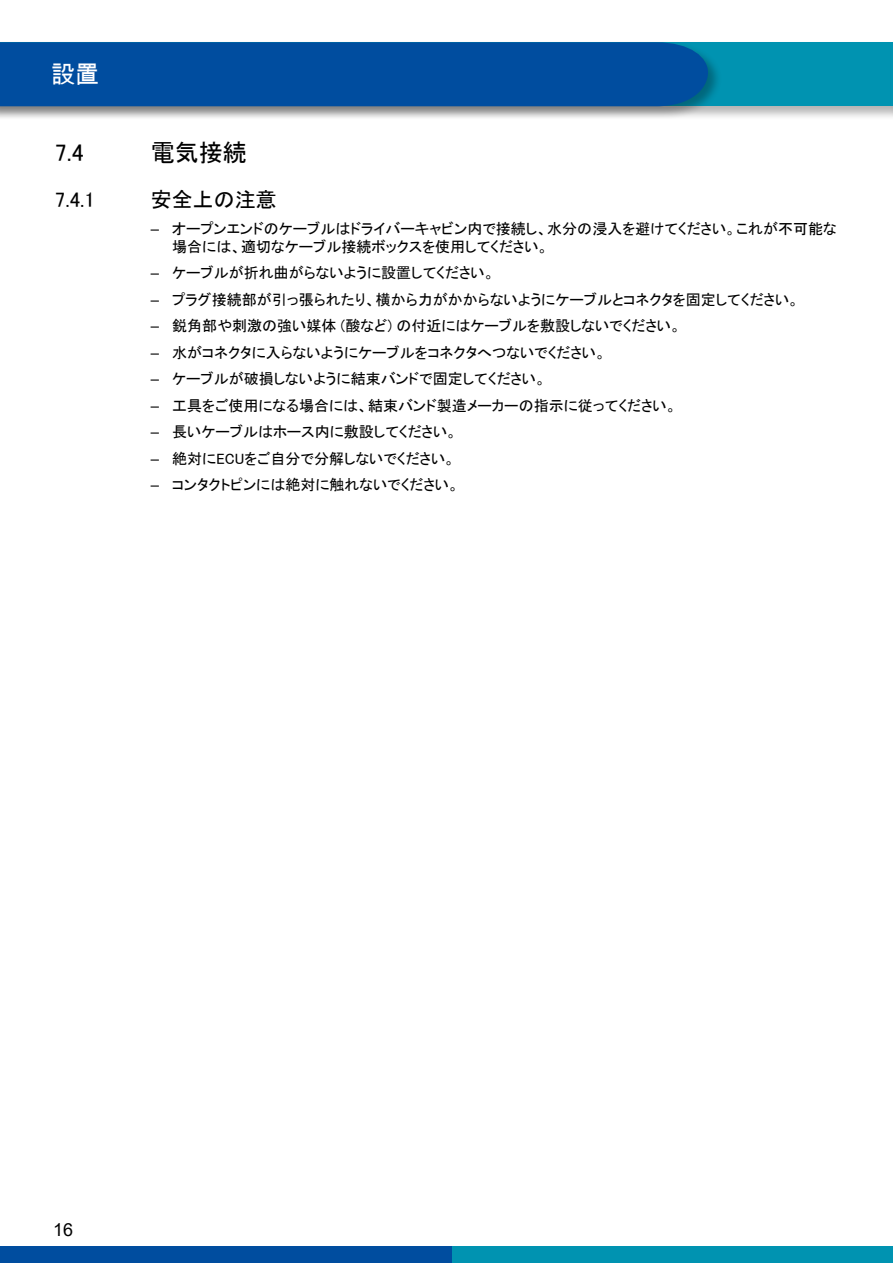
<style>
.page{position:relative;width:893px;height:1263px;background:#fff}
.page>*{position:absolute;margin:0;border:0;box-sizing:border-box;transform-origin:0 0}
.t1{font:24px "MS P Gothic";color:#000}
.t2{font:24px "Arial Unicode MS";color:#fff}
.t3{font:21px "MS P Gothic";color:#000}
.t4{font:18px "Arial";color:#000}
.t5{font:15px/18px "MS P Gothic";color:#000}
.s1{font-family:"Arial"}
</style>
<div class="page">
<div style="left:0;top:1246px;width:453px;height:17px;background:#004d9f"></div>
<div style="left:453px;top:1246px;width:440px;height:17px;background:#0093b1"></div>
<div style="left:0;top:40px;width:893px;height:80px;background:#000;opacity:.3"></div>
<div style="left:0;top:43px;width:893px;height:63px;background:#0093b1"></div>
<div style="left:0;top:40px;width:722px;height:81px;background:#000;opacity:.3"></div>
<div style="left:0;top:42px;width:708px;height:64px;background:#004d9f"></div>
<hr style="left:889px;top:40px;width:4px;height:80px;background:#000;opacity:.3">
<hr style="left:892px;top:43px;width:1px;height:63px;background:#0093b1">
<h1 class="t2" style="left:51px;top:57px;width:49px">設置</h1>
<h1 class="t1" style="left:55px;top:140px;width:30px">7.4</h1>
<h1 class="t1" style="left:151px;top:140px;width:97px">電気接続</h1>
<h2 class="t3" style="left:55px;top:189px;width:42px">7.4.1</h2>
<h2 class="t3" style="left:151px;top:189px;width:127px">安全上の注意</h2>
<p class="t5" style="left:172px;top:219px;width:666px;text-indent:-21px"><span class="s1">–</span> オープンエンドのケーブルはドライバーキャビン内で接続し、水分の浸入を避けてください。これが不可能な場合には、適切なケーブル接続ボックスを使用してください。</p>
<p class="t5" style="left:151px;top:264px;width:345px"><span class="s1">–</span> ケーブルが折れ曲がらないように設置してください。</p>
<p class="t5" style="left:151px;top:290px;width:650px"><span class="s1">–</span> プラグ接続部が引っ張られたり、横から力がかからないようにケーブルとコネクタを固定してください。</p>
<p class="t5" style="left:151px;top:317px;width:532px"><span class="s1">–</span> 鋭角部や刺激の強い媒体 (酸など) の付近にはケーブルを敷設しないでください。</p>
<p class="t5" style="left:151px;top:343px;width:457px"><span class="s1">–</span> 水がコネクタに入らないようにケーブルをコネクタへつないでください。</p>
<p class="t5" style="left:151px;top:370px;width:397px"><span class="s1">–</span> ケーブルが破損しないように結束バンドで固定してください。</p>
<p class="t5" style="left:151px;top:396px;width:527px"><span class="s1">–</span> 工具をご使用になる場合には、結束バンド製造メーカーの指示に従ってください。</p>
<p class="t5" style="left:151px;top:423px;width:308px"><span class="s1">–</span> 長いケーブルはホース内に敷設してください。</p>
<p class="t5" style="left:151px;top:449px;width:306px"><span class="s1">–</span> 絶対にECUをご自分で分解しないでください。</p>
<p class="t5" style="left:151px;top:476px;width:310px"><span class="s1">–</span> コンタクトピンには絶対に触れないでください。</p>
<p class="t4" style="left:53px;top:1217px;width:22px">16</p>
</div>
